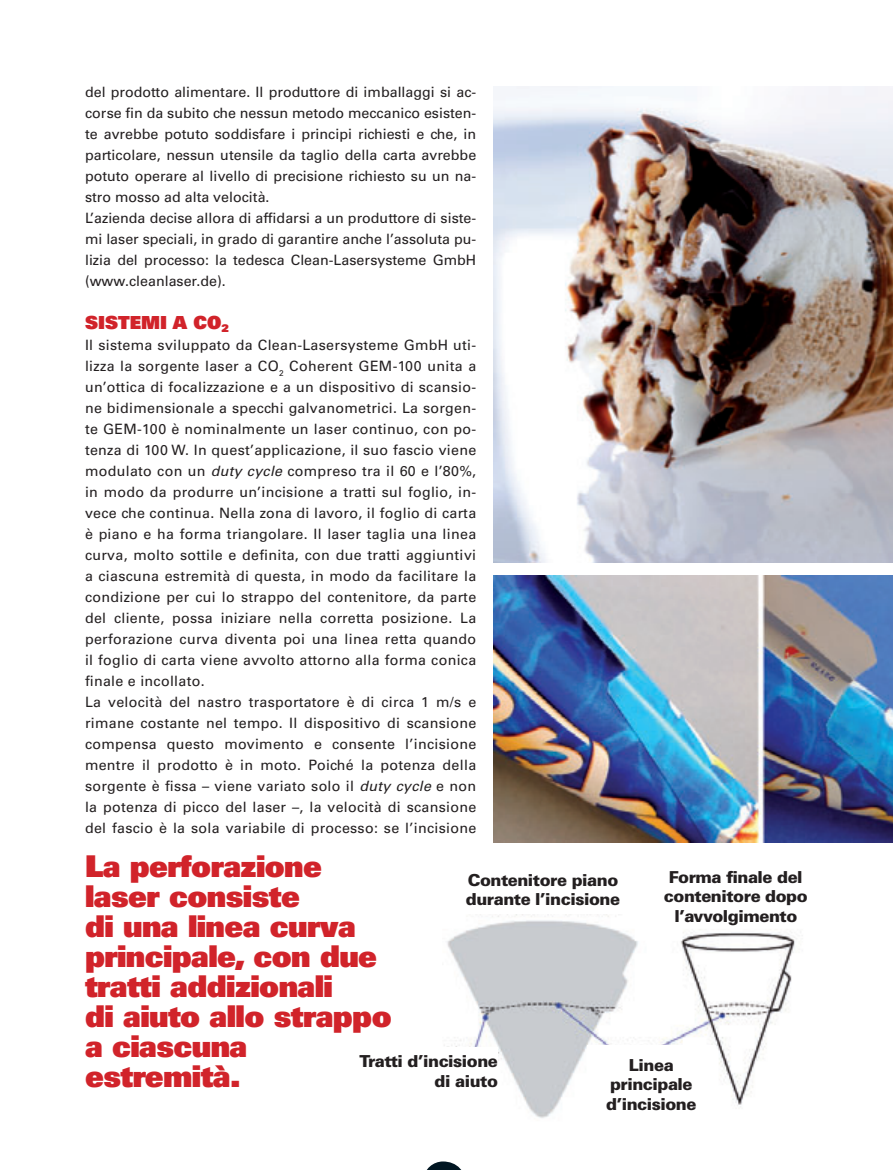
<style>
.page{position:relative;width:893px;height:1170px;background:#fff}
.page>*{position:absolute;margin:0;border:0;box-sizing:border-box;transform-origin:0 0}
.t1{font:30px/30px "Univers LT Std X Black";letter-spacing:-.02em;color:#d1232a}
.t2{font:18px "Univers LT Std X Black";color:#d1232a}
.t3{font:900 16.5px/19.5px "Univers LT Std";letter-spacing:-.03em;color:#231f20;text-align:center}
.t4{font:14.25px/21px "Univers LT Std";letter-spacing:.02em;color:#231f20}
.t5{font:14.25px/21px "Univers LT Std";color:#231f20}
.s1{font-style:italic}
</style>
<div class="page">
<svg style="left:427px;top:1161px;width:34px;height:8px"></svg>
<img style="left:444px;top:914px;width:353px;height:204px">
<img style="left:493px;top:87px;width:400px;height:475px">
<img style="left:493px;top:575px;width:400px;height:267px">
<div style="left:645px;top:865px;width:181px;height:61px;background:#fff"></div>
<div style="left:315px;top:1046px;width:183px;height:49px;background:#fff"></div>
<div style="left:587px;top:1044px;width:128px;height:79px;background:#fff"></div>
<p class="t5" style="left:85px;top:82px;width:393px">del prodotto alimentare. Il produttore di imballaggi si ac&shy;corse fin da subito che nessun metodo meccanico esisten&shy;te avrebbe potuto soddisfare i principi richiesti e che, in particolare, nessun utensile da taglio della carta avrebbe potuto operare al livello di precisione richiesto su un na&shy;stro mosso ad alta velocità.<br>L’azienda decise allora di affidarsi a un produttore di siste&shy;mi laser speciali, in grado di garantire anche l’assoluta pu&shy;lizia del processo: la tedesca Clean-Lasersysteme GmbH (www.cleanlaser.de).</p>
<p class="t2" style="left:85px;top:315px;width:145px">SISTEMI A CO<sub>2</sub></p>
<p class="t4" style="left:85px;top:335px;width:393px">Il sistema sviluppato da Clean-Lasersysteme GmbH uti&shy;lizza la sorgente laser a CO<sub>2</sub> Coherent GEM-100 unita a un’ottica di focalizzazione e a un dispositivo di scansio&shy;ne bidimensionale a specchi galvanometrici. La sorgen&shy;te GEM-100 è nominalmente un laser continuo, con po&shy;tenza di 100 W. In quest’applicazione, il suo fascio viene modulato con un <span class="s1">duty cycle</span> compreso tra il 60 e l’80%, in modo da produrre un’incisione a tratti sul foglio, in&shy;vece che continua. Nella zona di lavoro, il foglio di carta è piano e ha forma triangolare. Il laser taglia una linea curva, molto sottile e definita, con due tratti aggiuntivi a ciascuna estremità di questa, in modo da facilitare la condizione per cui lo strappo del contenitore, da parte del cliente, possa iniziare nella corretta posizione. La perforazione curva diventa poi una linea retta quando il foglio di carta viene avvolto attorno alla forma conica finale e incollato.<br>La velocità del nastro trasportatore è di circa 1 m/s e rimane costante nel tempo. Il dispositivo di scansione compensa questo movimento e consente l’incisione mentre il prodotto è in moto. Poiché la potenza della sorgente è fissa – viene variato solo il <span class="s1">duty cycle</span> e non la potenza di picco del laser –, la velocità di scansione del fascio è la sola variabile di processo: se l’incisione</p>
<p class="t3" style="left:466px;top:871px;width:156px;text-align:left">Contenitore piano durante l’incisione</p>
<p class="t3" style="left:664px;top:868px;width:145px">Forma finale del contenitore dopo l’avvolgimento</p>
<h1 class="t1" style="left:85px;top:853px;width:308px">La perforazione laser consiste<br>di una linea curva principale, con due tratti addizionali<br>di aiuto allo strappo a ciascuna estremità.</h1>
<p class="t3" style="left:360px;top:1052px;width:140px;text-align:right">Tratti d’incisione di aiuto</p>
<p class="t3" style="left:606px;top:1055px;width:92px">Linea principale d’incisione</p>
</div>
